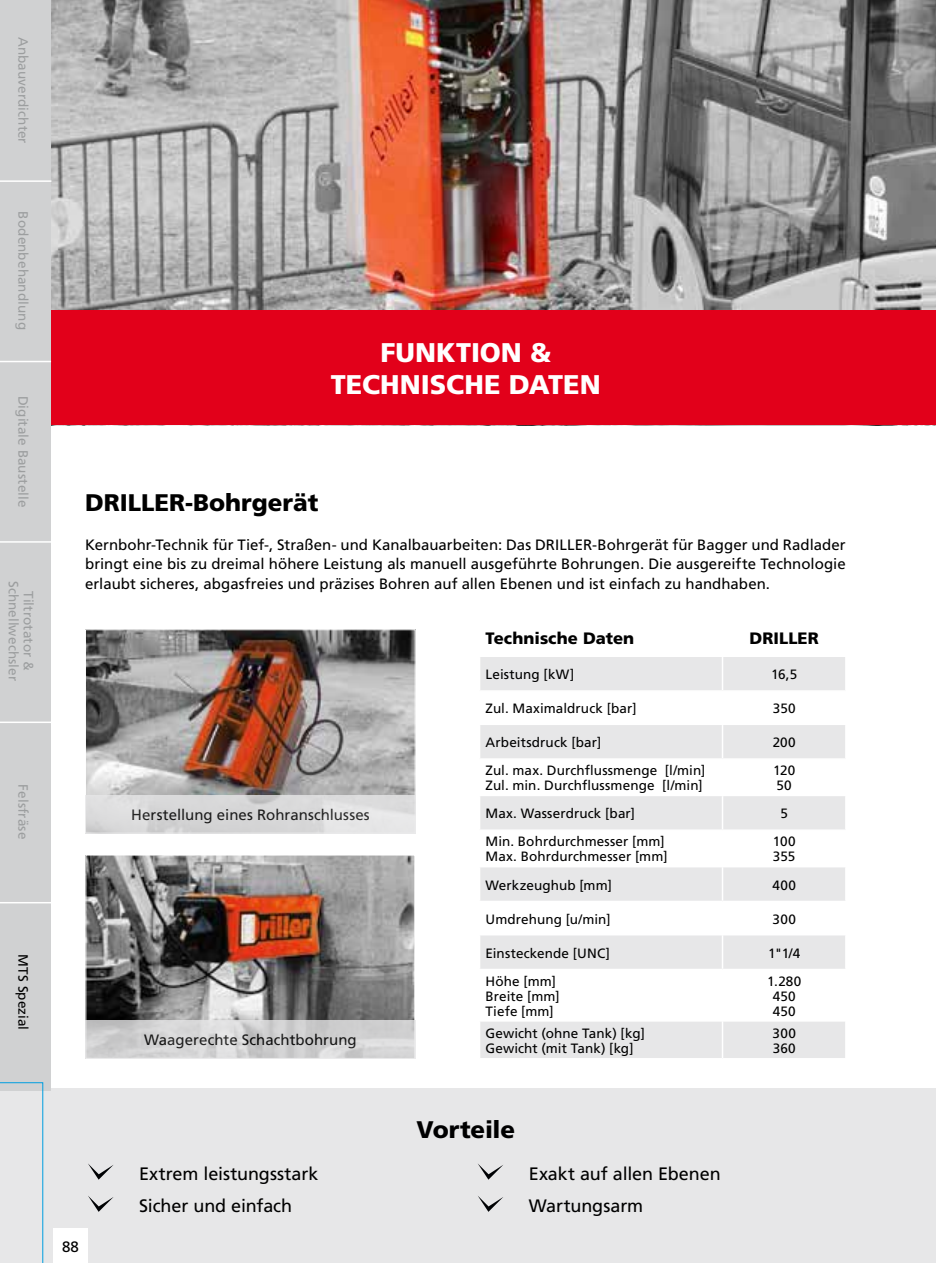
<style>
.page{position:relative;width:936px;height:1263px;background:#fff}
.page>*{position:absolute;margin:0;border:0;box-sizing:border-box;transform-origin:0 0}
.t1{font:900 27px/32.4px "Frutiger LT Com";color:#fff;text-align:center}
.t2{font:900 24px "Frutiger LT Com";color:#000}
.t3{font:18px/32.1px "Frutiger LT Com";letter-spacing:-.005em;color:#000}
.t4{font:900 16.5px "Frutiger LT Com";color:#000}
.t5{font:15px/19.5px "Frutiger LT Com";color:#000;text-align:justify}
.t6{font:13.5px/15px "Frutiger LT Com";letter-spacing:.005em;color:#000}
.t7{font:13.5px/15px "Frutiger LT Com";letter-spacing:.005em;color:#9c9e9f;text-align:center}
</style>
<div class="page">
<img style="left:51px;top:0;width:884px;height:310px">
<div style="left:0;top:310px;width:935px;height:115px;background:#e2001a"></div>
<div style="left:480px;top:657px;width:365px;height:33px;background:#e7e7e8"></div>
<svg style="left:480px;top:725px;width:365px;height:333px;fill:#e8e8e9"></svg>
<hr style="left:721px;top:657px;width:2px;height:33px;background:#fff">
<hr style="left:721px;top:760px;width:2px;height:36px;background:#fff">
<hr style="left:721px;top:831px;width:2px;height:36px;background:#fff">
<hr style="left:721px;top:902px;width:2px;height:33px;background:#fff">
<hr style="left:721px;top:970px;width:2px;height:52px;background:#fff">
<hr style="left:721px;top:725px;width:2px;height:33px;background:#fff">
<hr style="left:479px;top:758px;width:243px;height:2px;background:#fff">
<hr style="left:722px;top:758px;width:124px;height:2px;background:#fff">
<hr style="left:721px;top:796px;width:2px;height:33px;background:#fff">
<hr style="left:479px;top:829px;width:243px;height:2px;background:#fff">
<hr style="left:722px;top:829px;width:124px;height:2px;background:#fff">
<hr style="left:721px;top:867px;width:2px;height:34px;background:#fff">
<hr style="left:479px;top:901px;width:243px;height:1px;background:#fff">
<hr style="left:722px;top:901px;width:124px;height:1px;background:#fff">
<hr style="left:721px;top:935px;width:2px;height:34px;background:#fff">
<hr style="left:479px;top:969px;width:243px;height:1px;background:#fff">
<hr style="left:722px;top:969px;width:124px;height:1px;background:#fff">
<hr style="left:721px;top:1022px;width:2px;height:36px;background:#fff">
<div style="left:0;top:1088px;width:935px;height:175px;background:#e7e7e8"></div>
<svg style="left:88px;top:1163px;width:26px;height:17px"></svg>
<svg style="left:88px;top:1196px;width:26px;height:16px"></svg>
<svg style="left:478px;top:1164px;width:25px;height:16px"></svg>
<svg style="left:478px;top:1196px;width:25px;height:16px"></svg>
<img style="left:87px;top:631px;width:326px;height:164px">
<img style="left:87px;top:857px;width:326px;height:163px">
<svg style="left:85px;top:1020px;width:330px;height:39px;fill:#d2d2d2"></svg>
<div style="left:85px;top:795px;width:330px;height:38px;background:linear-gradient(to right,#d4d4d5,#e0e0e1)"></div>
<div style="left:0;top:0;width:51px;height:1091px;background:#d0d1d2"></div>
<hr style="left:0;top:180px;width:51px;height:2px;background:#fff">
<hr style="left:0;top:541px;width:51px;height:2px;background:#fff">
<hr style="left:0;top:361px;width:51px;height:1px;background:#fff">
<hr style="left:0;top:721px;width:51px;height:2px;background:#fff">
<hr style="left:0;top:902px;width:51px;height:1px;background:#fff">
<svg style="left:0;top:1082px;width:44px;height:181px"></svg>
<div style="left:54px;top:1229px;width:34px;height:34px;background:#fff"></div>
<p class="t7" style="left:31px;top:37px;width:109px;rotate:90deg">Anbauverdichter</p>
<p class="t7" style="left:31px;top:211px;width:120px;rotate:90deg">Bodenbehandlung</p>
<p class="t7" style="left:31px;top:396px;width:113px;rotate:90deg">Digitale Baustelle</p>
<p class="t7" style="left:36px;top:581px;width:102px;rotate:90deg">Tiltrotator &amp;<br>Schnellwechsler</p>
<p class="t7" style="left:31px;top:784px;width:57px;rotate:90deg">Felsfräse</p>
<p class="t6" style="left:31px;top:954px;width:77px;rotate:90deg">MTS Spezial</p>
<h1 class="t1" style="left:331px;top:336px;width:271px">FUNKTION &amp;<br>TECHNISCHE DATEN</h1>
<h2 class="t2" style="left:85px;top:488px;width:235px">DRILLER-Bohrgerät</h2>
<p class="t5" style="left:85px;top:535px;width:762px">Kernbohr-Technik für Tief-, Straßen- und Kanalbauarbeiten: Das DRILLER-Bohrgerät für Bagger und Radlader bringt eine bis zu dreimal höhere Leistung als manuell ausgeführte Bohrungen. Die ausgereifte Technologie erlaubt sicheres, abgasfreies und präzises Bohren auf allen Ebenen und ist einfach zu handhaben.</p>
<p class="t5" style="left:131px;top:805px;width:240px">Herstellung eines Rohranschlusses</p>
<p class="t5" style="left:144px;top:1030px;width:214px">Waagerechte Schachtbohrung</p>
<p class="t4" style="left:485px;top:628px;width:150px">Technische Daten</p>
<p class="t4" style="left:749px;top:628px;width:71px">DRILLER</p>
<p class="t6" style="left:485px;top:667px;width:90px">Leistung [kW]</p>
<p class="t6" style="left:771px;top:667px;width:28px">16,5</p>
<p class="t6" style="left:485px;top:701px;width:152px">Zul. Maximaldruck [bar]</p>
<p class="t6" style="left:772px;top:701px;width:24px">350</p>
<p class="t6" style="left:485px;top:735px;width:117px">Arbeitsdruck [bar]</p>
<p class="t6" style="left:772px;top:735px;width:25px">200</p>
<p class="t6" style="left:485px;top:763px;width:221px">Zul. max. Durchflussmenge [l/min]<br>Zul. min. Durchflussmenge [l/min]</p>
<p class="t6" style="left:773px;top:763px;width:23px">120<br>50</p>
<p class="t6" style="left:485px;top:806px;width:151px">Max. Wasserdruck [bar]</p>
<p class="t6" style="left:780px;top:806px;width:9px">5</p>
<p class="t6" style="left:485px;top:834px;width:183px">Min. Bohrdurchmesser [mm]<br>Max. Bohrdurchmesser [mm]</p>
<p class="t6" style="left:772px;top:834px;width:24px">100<br>355</p>
<p class="t6" style="left:485px;top:877px;width:128px">Werkzeughub [mm]</p>
<p class="t6" style="left:772px;top:877px;width:25px">400</p>
<p class="t6" style="left:485px;top:911px;width:127px">Umdrehung [u/min]</p>
<p class="t6" style="left:772px;top:911px;width:25px">300</p>
<p class="t6" style="left:485px;top:945px;width:126px">Einsteckende [UNC]</p>
<p class="t6" style="left:768px;top:945px;width:33px">1"1/4</p>
<p class="t6" style="left:485px;top:973px;width:76px">Höhe [mm]<br>Breite [mm]<br>Tiefe [mm]</p>
<p class="t6" style="left:767px;top:973px;width:36px;text-align:center">1.280<br>450<br>450</p>
<p class="t6" style="left:485px;top:1026px;width:161px">Gewicht (ohne Tank) [kg]<br>Gewicht (mit Tank) [kg]</p>
<p class="t6" style="left:772px;top:1026px;width:25px">300<br>360</p>
<h2 class="t2" style="left:416px;top:1115px;width:100px">Vorteile</h2>
<p class="t5" style="left:62px;top:1237px;width:18px">88</p>
<h3 class="t3" style="left:139px;top:1157px;width:181px">Extrem leistungsstark<br>Sicher und einfach</h3>
<h3 class="t3" style="left:529px;top:1157px;width:193px">Exakt auf allen Ebenen<br>Wartungsarm</h3>
</div>
